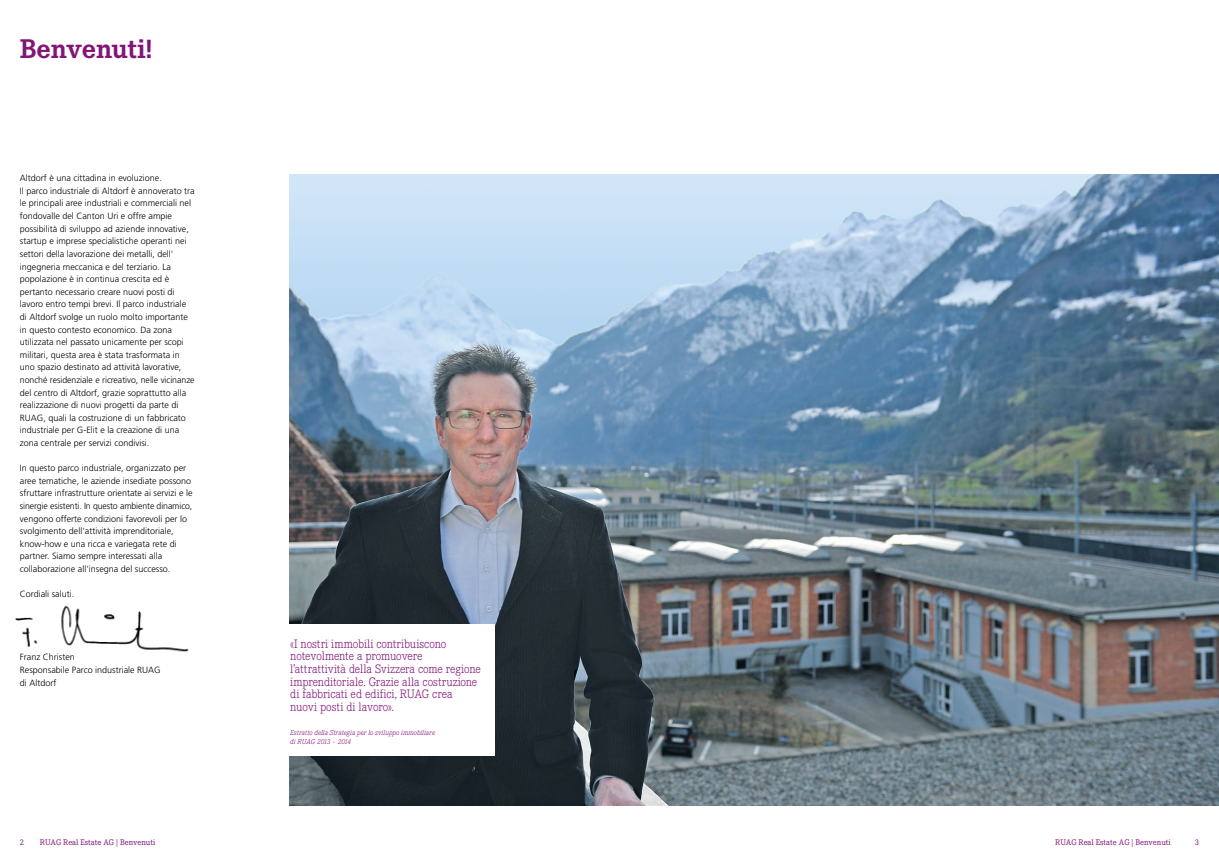
<style>
.page{position:relative;width:1219px;height:865px;background:#fff}
.page>*{position:absolute;margin:0;border:0;box-sizing:border-box;transform-origin:0 0}
.t1{font:700 26.5px "Corporate EBQ";letter-spacing:-.01em;color:#821678}
.t2{font:300 12px/12.6px "Corporate EBQ";letter-spacing:-.005em;color:#821678}
.t3{font:300 9px/12.6px "Frutiger";color:#000}
.t4{font:8px "Corporate EBQ";color:#821678}
.t5{font:italic 300 7px/9px "Corporate EBQ";color:#821678}
</style>
<div class="page">
<img style="left:289px;top:175px;width:930px;height:630px">
<div style="left:279px;top:623px;width:215px;height:132px;background:#fff"></div>
<img style="left:15px;top:605px;width:174px;height:47px">
<h1 class="t1" style="left:20px;top:32px;width:134px">Benvenuti!</h1>
<p class="t3" style="left:20px;top:172px;width:176px">Altdorf è una cittadina in evoluzione.<br>Il parco industriale di Altdorf è annoverato tra le principali aree industriali e commerciali nel fondovalle del Canton Uri e offre ampie possibilità di sviluppo ad aziende innovative, startup e imprese specialistiche operanti nei settori della lavorazione dei metalli, dell' ingegneria meccanica e del terziario. La popolazione è in continua crescita ed è pertanto necessario creare nuovi posti di lavoro entro tempi brevi. Il parco industriale di Altdorf svolge un ruolo molto importante in questo contesto economico. Da zona utilizzata nel passato unicamente per scopi militari, questa area è stata trasformata in uno spazio destinato ad attività lavorative, nonché residenziale e ricreativo, nelle vicinanze del centro di Altdorf, grazie soprattutto alla realizzazione di nuovi progetti da parte di RUAG, quali la costruzione di un fabbricato industriale per G-Elit e la creazione di una zona centrale per servizi condivisi.</p>
<p class="t3" style="left:20px;top:462px;width:174px">In questo parco industriale, organizzato per aree tematiche, le aziende insediate possono sfruttare infrastrutture orientate ai servizi e le sinergie esistenti. In questo ambiente dinamico, vengono offerte condizioni favorevoli per lo svolgimento dell'attività imprenditoriale, know-how e una ricca e variegata rete di partner. Siamo sempre interessati alla collaborazione all'insegna del successo.</p>
<p class="t3" style="left:20px;top:588px;width:56px">Cordiali saluti.</p>
<p class="t3" style="left:20px;top:651px;width:142px">Franz Christen<br>Responsabile Parco industriale RUAG di Altdorf</p>
<h2 class="t2" style="left:290px;top:637px;width:192px">«I nostri immobili contribuiscono notevolmente a promuovere l'attrattività della Svizzera come regione imprenditoriale. Grazie alla costruzione di fabbricati ed edifici, RUAG crea nuovi posti di lavoro».</h2>
<p class="t5" style="left:290px;top:728px;width:146px">Estratto della Strategia per lo sviluppo immobiliare di RUAG 2013 – 2014</p>
<p class="t4" style="left:20px;top:837px;width:6px">2</p>
<p class="t4" style="left:40px;top:837px;width:117px">RUAG Real Estate AG | Benvenuti</p>
<p class="t4" style="left:1055px;top:837px;width:117px">RUAG Real Estate AG | Benvenuti</p>
<p class="t4" style="left:1195px;top:837px;width:6px">3</p>
</div>
